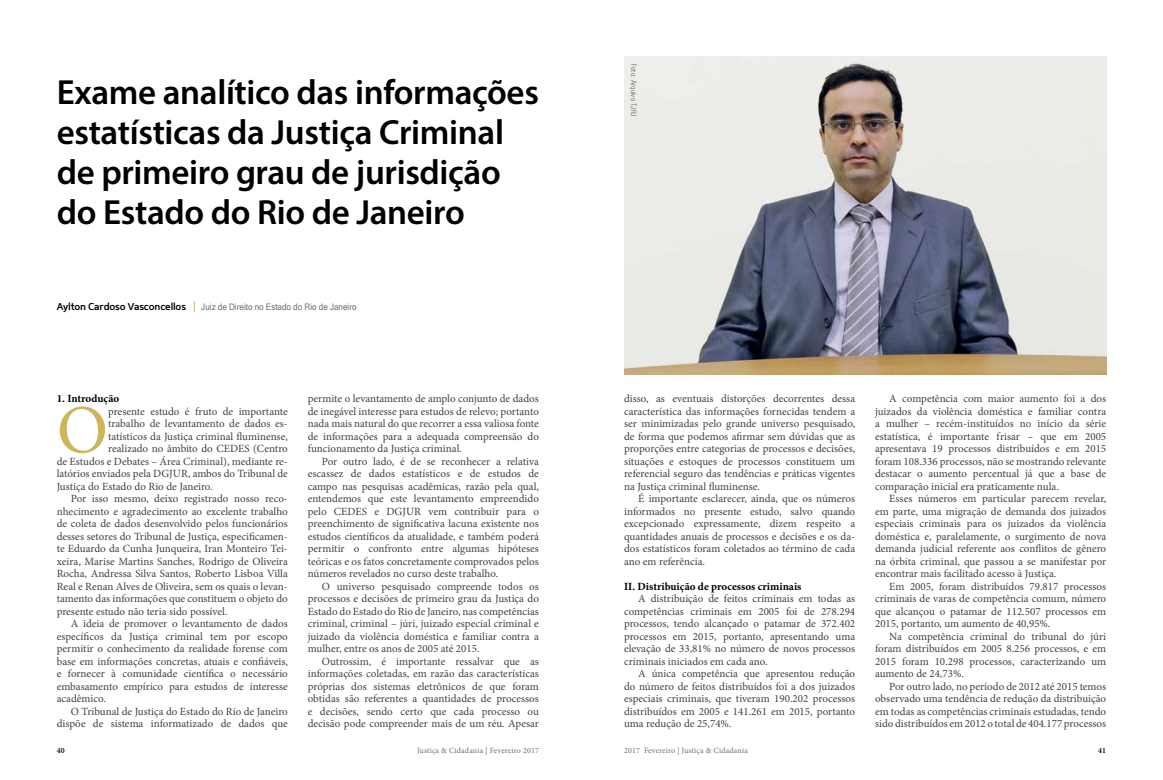
<style>
.page{position:relative;width:1163px;height:780px;background:#fff}
.page>*{position:absolute;margin:0;border:0;box-sizing:border-box;transform-origin:0 0}
.t1{font:68.7px "Minion Pro";color:#cdb65a}
.t2{font:600 35px/40px "Myriad Pro";letter-spacing:-.01em;color:#000}
.t3{font:11px/12.5px "Minion Pro";color:#414042;text-align:justify}
.t4{font:700 11px "Minion Pro";color:#000}
.t5{font:600 10px "Mentone";letter-spacing:-.015em;color:#000}
.t6{font:9px "Microsoft Sans Serif";color:#6d6e71;scale:.9 1}
.t7{font:8px "Minion Pro";letter-spacing:.02em;color:#6d6e71}
.t8{font:600 8px "Minion Pro";color:#000}
.t9{font:300 condensed 7.5px "Zurich BT";letter-spacing:.015em;color:#5d5d60}
</style>
<div class="page">
<img style="left:624px;top:57px;width:482px;height:318px">
<h2 class="t2" style="left:57px;top:71px;width:483px">Exame analítico das informações estatísticas da Justiça Criminal de primeiro grau de jurisdição do Estado do Rio de Janeiro</h2>
<p class="t5" style="left:57px;top:300px;width:131px">Aylton Cardoso Vasconcellos</p>
<p class="t6" style="left:201px;top:301px;width:174px">Juiz de Direito no Estado do Rio de Janeiro</p>
<p class="t4" style="left:57px;top:391px;width:64px">1. Introdução</p>
<h1 class="t1" style="left:57px;top:384px;width:53px">O</h1>
<p class="t3" style="left:108px;top:405px;width:181px">presente estudo é fruto de importante</p>
<p class="t3" style="left:108px;top:417px;width:181px">trabalho de levantamento de dados es-</p>
<p class="t3" style="left:108px;top:430px;width:181px">tatísticos da Justiça criminal fluminense,</p>
<p class="t3" style="left:108px;top:442px;width:181px">realizado no âmbito do CEDES (Centro</p>
<p class="t3" style="left:57px;top:455px;width:233px">de Estudos e Debates – Área Criminal), mediante re-</p>
<p class="t3" style="left:57px;top:467px;width:233px">latórios enviados pela DGJUR, ambos do Tribunal de</p>
<p class="t3" style="left:57px;top:480px;width:157px">Justiça do Estado do Rio de Janeiro.</p>
<p class="t3" style="left:71px;top:492px;width:218px">Por isso mesmo, deixo registrado nosso reco-</p>
<p class="t3" style="left:57px;top:505px;width:233px">nhecimento e agradecimento ao excelente trabalho</p>
<p class="t3" style="left:57px;top:517px;width:233px">de coleta de dados desenvolvido pelos funcionários</p>
<p class="t3" style="left:57px;top:530px;width:233px">desses setores do Tribunal de Justiça, especificamen-</p>
<p class="t3" style="left:57px;top:542px;width:233px">te Eduardo da Cunha Junqueira, Iran Monteiro Tei-</p>
<p class="t3" style="left:57px;top:555px;width:233px">xeira, Marise Martins Sanches, Rodrigo de Oliveira</p>
<p class="t3" style="left:57px;top:567px;width:233px">Rocha, Andressa Silva Santos, Roberto Lisboa Villa</p>
<p class="t3" style="left:57px;top:580px;width:233px">Real e Renan Alves de Oliveira, sem os quais o levan-</p>
<p class="t3" style="left:57px;top:592px;width:233px">tamento das informações que constituem o objeto do</p>
<p class="t3" style="left:57px;top:605px;width:172px">presente estudo não teria sido possível.</p>
<p class="t3" style="left:71px;top:617px;width:218px">A ideia de promover o levantamento de dados</p>
<p class="t3" style="left:57px;top:630px;width:233px">específicos da Justiça criminal tem por escopo</p>
<p class="t3" style="left:57px;top:642px;width:233px">permitir o conhecimento da realidade forense com</p>
<p class="t3" style="left:57px;top:655px;width:233px">base em informações concretas, atuais e confiáveis,</p>
<p class="t3" style="left:57px;top:667px;width:233px">e fornecer à comunidade científica o necessário</p>
<p class="t3" style="left:57px;top:680px;width:233px">embasamento empírico para estudos de interesse</p>
<p class="t3" style="left:57px;top:692px;width:51px">acadêmico.</p>
<p class="t3" style="left:71px;top:705px;width:218px">O Tribunal de Justiça do Estado do Rio de Janeiro</p>
<p class="t3" style="left:57px;top:717px;width:233px">dispõe de sistema informatizado de dados que</p>
<p class="t3" style="left:308px;top:392px;width:233px">permite o levantamento de amplo conjunto de dados de inegável interesse para estudos de relevo; portanto nada mais natural do que recorrer a essa valiosa fonte de informações para a adequada compreensão do funcionamento da Justiça criminal.</p>
<p class="t3" style="left:308px;top:455px;width:233px;text-indent:14px">Por outro lado, é de se reconhecer a relativa escassez de dados estatísticos e de estudos de campo nas pesquisas acadêmicas, razão pela qual, entendemos que este levantamento empreendido pelo CEDES e DGJUR vem contribuir para o preenchimento de significativa lacuna existente nos estudos científicos da atualidade, e também poderá permitir o confronto entre algumas hipóteses teóricas e os fatos concretamente comprovados pelos números revelados no curso deste trabalho.</p>
<p class="t3" style="left:308px;top:580px;width:233px;text-indent:14px">O universo pesquisado compreende todos os processos e decisões de primeiro grau da Justiça do Estado do Estado do Rio de Janeiro, nas competências criminal, criminal – júri, juizado especial criminal e juizado da violência doméstica e familiar contra a mulher, entre os anos de 2005 até 2015.</p>
<p class="t3" style="left:308px;top:655px;width:233px;text-indent:14px">Outrossim, é importante ressalvar que as informações coletadas, em razão das características próprias dos sistemas eletrônicos de que foram obtidas são referentes a quantidades de processos e decisões, sendo certo que cada processo ou decisão pode compreender mais de um réu. Apesar</p>
<p class="t9" style="left:638px;top:64px;width:54px;rotate:90deg">Foto: Arquivo TJRJ</p>
<p class="t3" style="left:624px;top:392px;width:233px">disso, as eventuais distorções decorrentes dessa característica das informações fornecidas tendem a ser minimizadas pelo grande universo pesquisado, de forma que podemos afirmar sem dúvidas que as proporções entre categorias de processos e decisões, situações e estoques de processos constituem um referencial seguro das tendências e práticas vigentes na Justiça criminal fluminense.</p>
<p class="t3" style="left:624px;top:492px;width:233px;text-indent:14px">É importante esclarecer, ainda, que os números informados no presente estudo, salvo quando excepcionado expressamente, dizem respeito a quantidades anuais de processos e decisões e os da&shy;dos estatísticos foram coletados ao término de cada ano em referência.</p>
<p class="t4" style="left:624px;top:578px;width:179px">II. Distribuição de processos criminais</p>
<p class="t3" style="left:624px;top:592px;width:233px;text-indent:14px">A distribuição de feitos criminais em todas as competências criminais em 2005 foi de 278.294 processos, tendo alcançado o patamar de 372.402 processos em 2015, portanto, apresentando uma elevação de 33,81% no número de novos processos criminais iniciados em cada ano.</p>
<p class="t3" style="left:624px;top:667px;width:233px;text-indent:14px">A única competência que apresentou redução do número de feitos distribuídos foi a dos juizados especiais criminais, que tiveram 190.202 processos distribuídos em 2005 e 141.261 em 2015, portanto uma redução de 25,74%.</p>
<p class="t3" style="left:874px;top:392px;width:233px;text-indent:14px">A competência com maior aumento foi a dos juizados da violência doméstica e familiar contra a mulher – recém-instituídos no início da série estatística, é importante frisar – que em 2005 apresentava 19 processos distribuídos e em 2015 foram 108.336 processos, não se mostrando relevante destacar o aumento percentual já que a base de comparação inicial era praticamente nula.</p>
<p class="t3" style="left:874px;top:492px;width:233px;text-indent:14px">Esses números em particular parecem revelar, em parte, uma migração de demanda dos juizados especiais criminais para os juizados da violência doméstica e, paralelamente, o surgimento de nova demanda judicial referente aos conflitos de gênero na órbita criminal, que passou a se manifestar por encontrar mais facilitado acesso à Justiça.</p>
<p class="t3" style="left:874px;top:580px;width:233px;text-indent:14px">Em 2005, foram distribuídos 79.817 processos criminais de varas de competência comum, número que alcançou o patamar de 112.507 processos em 2015, portanto, um aumento de 40,95%.</p>
<p class="t3" style="left:874px;top:630px;width:233px;text-indent:14px">Na competência criminal do tribunal do júri foram distribuídos em 2005 8.256 processos, e em 2015 foram 10.298 processos, caracterizando um aumento de 24,73%.</p>
<p class="t3" style="left:874px;top:680px;width:233px;text-indent:14px">Por outro lado, no período de 2012 até 2015 temos observado uma tendência de redução da distribuição em todas as competências criminais estudadas, tendo sido distribuídos em 2012 o total de 404.177 processos</p>
<p class="t8" style="left:57px;top:744px;width:10px">40</p>
<p class="t7" style="left:417px;top:745px;width:123px">Justiça &amp; Cidadania | Fevereiro 2017</p>
<p class="t7" style="left:624px;top:745px;width:125px">2017 Fevereiro | Justiça &amp; Cidadania</p>
<p class="t8" style="left:1097px;top:744px;width:10px">41</p>
</div>
